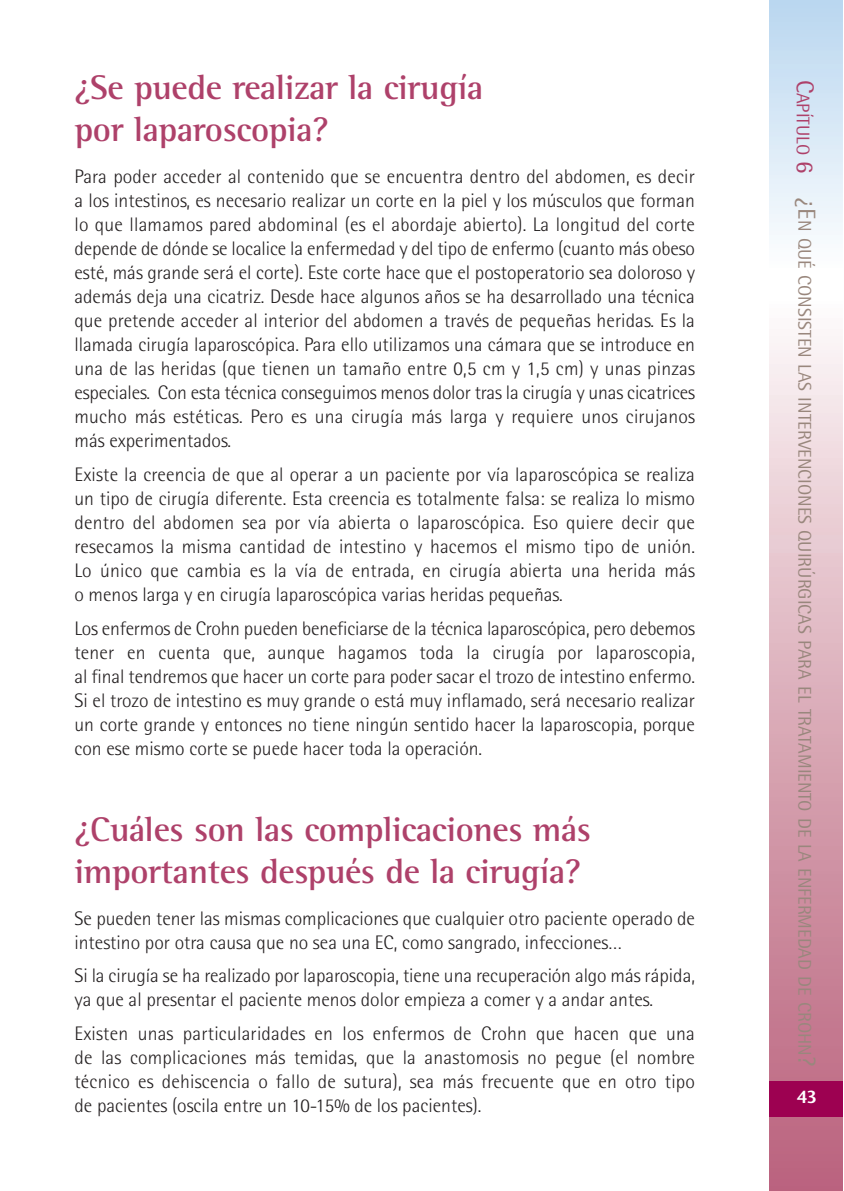
<style>
.page{position:relative;width:844px;height:1191px;background:#fff}
.page>*{position:absolute;margin:0;border:0;box-sizing:border-box;transform-origin:0 0}
.t1{font:700 35px/42.5px "Rotis Semi Serif";letter-spacing:-.01em;color:#ae416a}
.t2{font:300 19.6px/24px "Rotis Semi Sans";color:#231f20;text-align:justify}
.t3{font:18.38px "Rotis Semi Sans";color:#99877d}
.t4{font:18.38px "Rotis Semi Sans";color:#ae416a}
.t5{font:600 17.5px "Stone Sans";color:#fff}
.s1{font-size:24.5px}
</style>
<div class="page">
<div style="left:769px;top:302px;width:73px;height:888px;background:linear-gradient(to bottom,#fbf6f6,#b75c77)"></div>
<div style="left:769px;top:1px;width:73px;height:266px;background:linear-gradient(to bottom,#b9d6ef,#fcfdfe)"></div>
<div style="left:769px;top:1080px;width:73px;height:36px;background:#9d0151"></div>
<h1 class="t1" style="left:74px;top:66px;width:410px">¿Se puede realizar la cirugía por laparoscopia?</h1>
<p class="t2" style="left:74px;top:164px;width:622px">Para poder acceder al contenido que se encuentra dentro del abdomen, es decir a los intestinos, es necesario realizar un corte en la piel y los músculos que forman lo que llamamos pared abdominal (es el abordaje abierto). La longitud del corte depende de dónde se localice la enfermedad y del tipo de enfermo (cuanto más obeso esté, más grande será el corte). Este corte hace que el postoperatorio sea doloroso y además deja una cicatriz. Desde hace algunos años se ha desarrollado una técnica que pretende acceder al interior del abdomen a través de pequeñas heridas. Es la llamada cirugía laparoscópica. Para ello utilizamos una cámara que se introduce en una de las heridas (que tienen un tamaño entre 0,5 cm y 1,5 cm) y unas pinzas especiales. Con esta técnica conseguimos menos dolor tras la cirugía y unas cicatrices mucho más estéticas. Pero es una cirugía más larga y requiere unos cirujanos más experimentados.</p>
<p class="t2" style="left:74px;top:462px;width:622px">Existe la creencia de que al operar a un paciente por vía laparoscópica se realiza un tipo de cirugía diferente. Esta creencia es totalmente falsa: se realiza lo mismo dentro del abdomen sea por vía abierta o laparoscópica. Eso quiere decir que resecamos la misma cantidad de intestino y hacemos el mismo tipo de unión.<br>Lo único que cambia es la vía de entrada, en cirugía abierta una herida más o menos larga y en cirugía laparoscópica varias heridas pequeñas.</p>
<p class="t2" style="left:74px;top:616px;width:622px">Los enfermos de Crohn pueden beneficiarse de la técnica laparoscópica, pero debemos tener en cuenta que, aunque hagamos toda la cirugía por laparoscopia, al final tendremos que hacer un corte para poder sacar el trozo de intestino enfermo.<br>Si el trozo de intestino es muy grande o está muy inflamado, será necesario realizar un corte grande y entonces no tiene ningún sentido hacer la laparoscopia, porque con ese mismo corte se puede hacer toda la operación.</p>
<h1 class="t1" style="left:74px;top:807px;width:518px">¿Cuáles son las complicaciones más importantes después de la cirugía?</h1>
<p class="t2" style="left:74px;top:906px;width:622px">Se pueden tener las mismas complicaciones que cualquier otro paciente operado de intestino por otra causa que no sea una EC, como sangrado, infecciones…</p>
<p class="t2" style="left:74px;top:963px;width:622px">Si la cirugía se ha realizado por laparoscopia, tiene una recuperación algo más rápida, ya que al presentar el paciente menos dolor empieza a comer y a andar antes.</p>
<p class="t2" style="left:74px;top:1021px;width:622px">Existen unas particularidades en los enfermos de Crohn que hacen que una de las complicaciones más temidas, que la anastomosis no pegue (el nombre técnico es dehiscencia o fallo de sutura), sea más frecuente que en otro tipo de pacientes (oscila entre un 10-15% de los pacientes).</p>
<p class="t4" style="left:813px;top:80px;width:95px;rotate:90deg"><span class="s1">C</span>APÍTULO <span class="s1">6</span></p>
<p class="t3" style="left:815px;top:198px;width:868px;rotate:90deg"><span class="s1">¿E</span>N QUÉ CONSISTEN LAS INTERVENCIONES QUIRÚRGICAS PARA EL TRATAMIENTO DE LA ENFERMEDAD DE CROHN<span class="s1">?</span></p>
<p class="t5" style="left:796px;top:1086px;width:22px">43</p>
</div>
